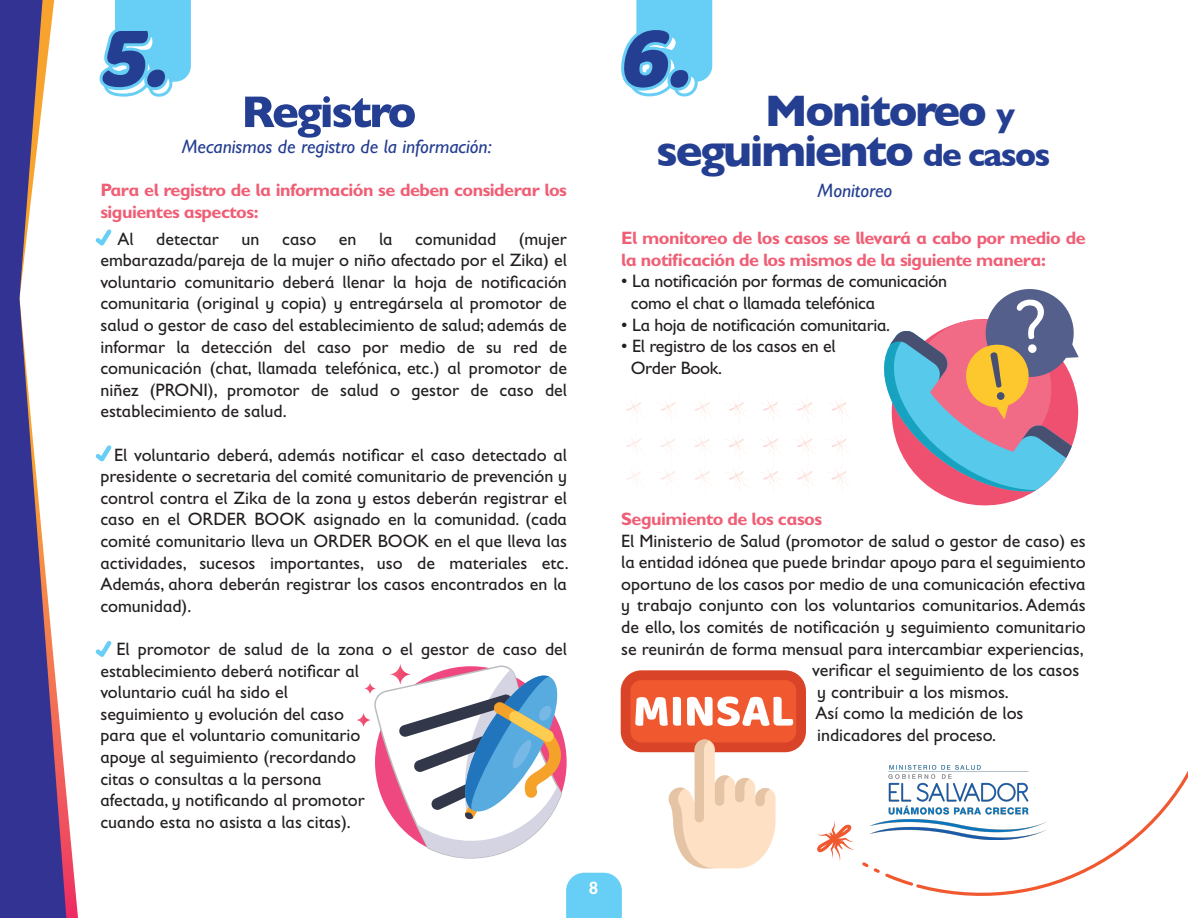
<style>
.page{position:relative;width:1188px;height:918px;background:#fff}
.page>*{position:absolute;margin:0;border:0;box-sizing:border-box;transform-origin:0 0}
.t1{font:700 45px/40.5px "Gill Sans";letter-spacing:-.05em;color:#243e91}
.t2{font:italic 19.5px "Gill Sans Infant Std";color:#243e91}
.t3{font:18px/21.6px "Gill Sans Infant Std";color:#231f20}
.t4{font:700 18px/21.6px "Gill Sans Infant Std";letter-spacing:-.03em;color:#f05e75}
.t5{font:600 18px "Gill Sans";color:#fff}
.s1{font-size:33px}
</style>
<div class="page">
<svg style="left:566px;top:873px;width:56px;height:45px;background:#6fd0f5"></svg>
<svg style="left:99px;top:0;width:92px;height:97px"></svg>
<svg style="left:245px;top:96px;width:170px;height:42px"></svg>
<svg style="left:95px;top:229px;width:17px;height:17px"></svg>
<svg style="left:95px;top:445px;width:17px;height:17px"></svg>
<svg style="left:95px;top:641px;width:17px;height:16px"></svg>
<svg style="left:356px;top:712px;width:16px;height:16px"></svg>
<svg style="left:364px;top:664px;width:203px;height:195px"></svg>
<svg style="left:621px;top:0;width:91px;height:96px"></svg>
<svg style="left:884px;top:289px;width:195px;height:217px"></svg>
<div style="left:621px;top:670px;width:185px;height:82px;background:#d94327;border-radius:21px"></div>
<div style="left:630px;top:680px;width:166px;height:62px;background:#f05830;border-radius:11px"></div>
<svg style="left:667px;top:740px;width:109px;height:128px"></svg>
<svg style="left:635px;top:697px;width:46px;height:29px"></svg>
<svg style="left:687px;top:696px;width:106px;height:30px"></svg>
<svg style="left:817px;top:821px;width:38px;height:40px"></svg>
<svg style="left:862px;top:771px;width:326px;height:125px"></svg>
<img style="left:871px;top:766px;width:176px;height:73px">
<svg style="left:66px;top:791px;width:12px;height:127px"></svg>
<svg style="left:0;top:0;width:66px;height:918px;fill:#333393"></svg>
<svg style="left:626px;top:402px;width:15px;height:15px"></svg>
<svg style="left:661px;top:401px;width:15px;height:19px"></svg>
<svg style="left:695px;top:401px;width:15px;height:19px"></svg>
<svg style="left:727px;top:399px;width:17px;height:21px"></svg>
<svg style="left:761px;top:399px;width:17px;height:21px"></svg>
<svg style="left:796px;top:397px;width:17px;height:20px"></svg>
<svg style="left:626px;top:438px;width:15px;height:13px"></svg>
<svg style="left:660px;top:438px;width:15px;height:18px"></svg>
<svg style="left:695px;top:438px;width:15px;height:18px"></svg>
<svg style="left:729px;top:434px;width:15px;height:22px"></svg>
<svg style="left:763px;top:433px;width:15px;height:23px"></svg>
<svg style="left:797px;top:438px;width:16px;height:18px"></svg>
<svg style="left:626px;top:471px;width:15px;height:12px"></svg>
<svg style="left:661px;top:471px;width:15px;height:17px"></svg>
<svg style="left:695px;top:470px;width:15px;height:19px"></svg>
<svg style="left:727px;top:468px;width:17px;height:21px"></svg>
<svg style="left:761px;top:468px;width:17px;height:21px"></svg>
<svg style="left:796px;top:466px;width:17px;height:20px"></svg>
<svg style="left:830px;top:397px;width:17px;height:23px"></svg>
<svg style="left:831px;top:434px;width:16px;height:22px"></svg>
<svg style="left:830px;top:466px;width:17px;height:23px"></svg>
<p class="t2" style="left:182px;top:135px;width:311px">Mecanismos de registro de la información:</p>
<p class="t4" style="left:100px;top:179px;width:468px">Para el registro de la información se deben considerar los siguientes aspectos:</p>
<p class="t3" style="left:118px;top:228px;width:18px">Al</p>
<p class="t3" style="left:156px;top:228px;width:64px">detectar</p>
<p class="t3" style="left:242px;top:228px;width:19px">un</p>
<p class="t3" style="left:282px;top:228px;width:36px">caso</p>
<p class="t3" style="left:339px;top:228px;width:19px">en</p>
<p class="t3" style="left:379px;top:228px;width:15px">la</p>
<p class="t3" style="left:415px;top:228px;width:83px">comunidad</p>
<p class="t3" style="left:100px;top:228px;width:468px;text-align:justify;text-indent:418px">(mujer embarazada/pareja de la mujer o niño afectado por el Zika) el voluntario comunitario deberá llenar la hoja de notificación comunitaria (original y copia) y entregársela al promotor de salud o gestor de caso del establecimiento de salud; además de informar la detección del caso por medio de su red de comunicación (chat, llamada telefónica, etc.) al promotor de niñez (PRONI), promotor de salud o gestor de caso del establecimiento de salud.</p>
<p class="t3" style="left:100px;top:444px;width:470px;text-align:justify;text-indent:14px">El voluntario deberá, además notificar el caso detectado al presidente o secretaria del comité comunitario de prevención y control contra el Zika de la zona y estos deberán registrar el caso en el ORDER BOOK asignado en la comunidad. (cada comité comunitario lleva un ORDER BOOK en el que lleva las actividades, sucesos importantes, uso de materiales etc.<br>Además, ahora deberán registrar los casos encontrados en la comunidad).</p>
<p class="t3" style="left:100px;top:638px;width:468px;text-indent:16px">El promotor de salud de la zona o el gestor de caso del establecimiento deberá notificar al<br>voluntario cuál ha sido el<br>seguimiento y evolución del caso<br>para que el voluntario comunitario<br>apoye al seguimiento (recordando<br>citas o consultas a la persona<br>afectada, y notificando al promotor<br>cuando esta no asista a las citas).</p>
<p class="t5" style="left:589px;top:877px;width:11px">8</p>
<h1 class="t1" style="left:656px;top:89px;width:396px;text-indent:108px">Monitoreo <span class="s1">y </span>seguimiento <span class="s1">de casos</span></h1>
<p class="t2" style="left:817px;top:179px;width:76px">Monitoreo</p>
<p class="t4" style="left:621px;top:227px;width:466px">El monitoreo de los casos se llevará a cabo por medio de la notificación de los mismos de la siguiente manera:</p>
<p class="t3" style="left:631px;top:271px;width:318px;text-indent:-9px">• La notificación por formas de comunicación como el chat o llamada telefónica</p>
<p class="t3" style="left:621px;top:314px;width:270px">• La hoja de notificación comunitaria.</p>
<p class="t3" style="left:631px;top:335px;width:206px;text-indent:-9px">• El registro de los casos en el<br>Order Book.</p>
<p class="t4" style="left:621px;top:508px;width:202px">Seguimiento de los casos</p>
<p class="t3" style="left:621px;top:530px;width:466px">El Ministerio de Salud (promotor de salud o gestor de caso) es</p>
<p class="t3" style="left:621px;top:551px;width:466px">la entidad idónea que puede brindar apoyo para el seguimiento</p>
<p class="t3" style="left:621px;top:573px;width:466px">oportuno de los casos por medio de una comunicación efectiva</p>
<p class="t3" style="left:621px;top:595px;width:466px">y trabajo conjunto con los voluntarios comunitarios. Además</p>
<p class="t3" style="left:621px;top:616px;width:466px">de ello, los comités de notificación y seguimiento comunitario</p>
<p class="t3" style="left:621px;top:638px;width:464px">se reunirán de forma mensual para intercambiar experiencias,</p>
<p class="t3" style="left:812px;top:659px;width:269px">verificar el seguimiento de los casos</p>
<p class="t3" style="left:817px;top:681px;width:193px">y contribuir a los mismos.</p>
<p class="t3" style="left:815px;top:703px;width:210px">Así como la medición de los</p>
<p class="t3" style="left:817px;top:724px;width:181px">indicadores del proceso.</p>
</div>
